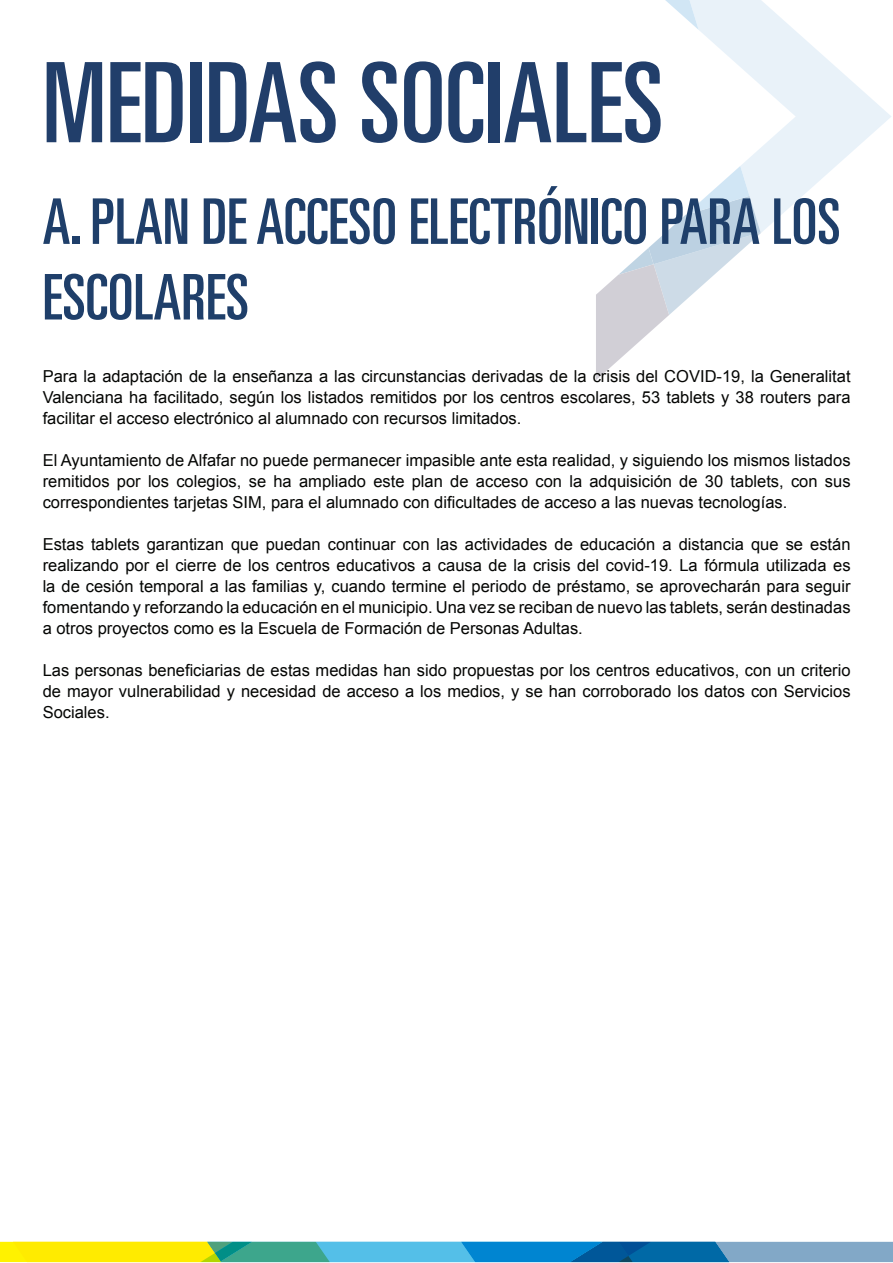
<style>
.page{position:relative;width:893px;height:1263px;background:#fff}
.page>*{position:absolute;margin:0;border:0;box-sizing:border-box;transform-origin:0 0}
.Titles{font:ultra-condensed 111px "Univers LT Std";color:#213e6a}
.t1{font:ultra-condensed 63px/75.6px "Univers LT Std";color:#1f3f6a}
.Body{font:16.5px/21px "Arial";color:#040503;text-align:justify}
</style>
<div class="page">
<svg style="left:762px;top:1px;width:129px;height:231px"></svg>
<svg style="left:596px;top:0;width:166px;height:380px"></svg>
<svg style="left:0;top:1242px;width:893px;height:20px;background:#69ab90"></svg>
<p class="Titles" style="left:43px;top:40px;width:622px">MEDIDAS SOCIALES</p>
<p class="t1" style="left:43px;top:183px;width:800px">A. PLAN DE ACCESO ELECTRÓNICO PARA LOS<br>ESCOLARES</p>
<p class="Body" style="left:43px;top:366px;width:809px">Para la adaptación de la enseñanza a las circunstancias derivadas de la crisis del COVID-19, la Generalitat Valenciana ha facilitado, según los listados remitidos por los centros escolares, 53 tablets y 38 routers para facilitar el acceso electrónico al alumnado con recursos limitados.</p>
<p class="Body" style="left:43px;top:450px;width:809px">El Ayuntamiento de Alfafar no puede permanecer impasible ante esta realidad, y siguiendo los mismos listados remitidos por los colegios, se ha ampliado este plan de acceso con la adquisición de 30 tablets, con sus correspondientes tarjetas SIM, para el alumnado con dificultades de acceso a las nuevas tecnologías.</p>
<p class="Body" style="left:43px;top:534px;width:809px">Estas tablets garantizan que puedan continuar con las actividades de educación a distancia que se están realizando por el cierre de los centros educativos a causa de la crisis del covid-19. La fórmula utilizada es la de cesión temporal a las familias y, cuando termine el periodo de préstamo, se aprovecharán para seguir fomentando y reforzando la educación en el municipio. Una vez se reciban de nuevo las tablets, serán destinadas a otros proyectos como es la Escuela de Formación de Personas Adultas.</p>
<p class="Body" style="left:43px;top:660px;width:809px">Las personas beneficiarias de estas medidas han sido propuestas por los centros educativos, con un criterio de mayor vulnerabilidad y necesidad de acceso a los medios, y se han corroborado los datos con Servicios Sociales.</p>
</div>
